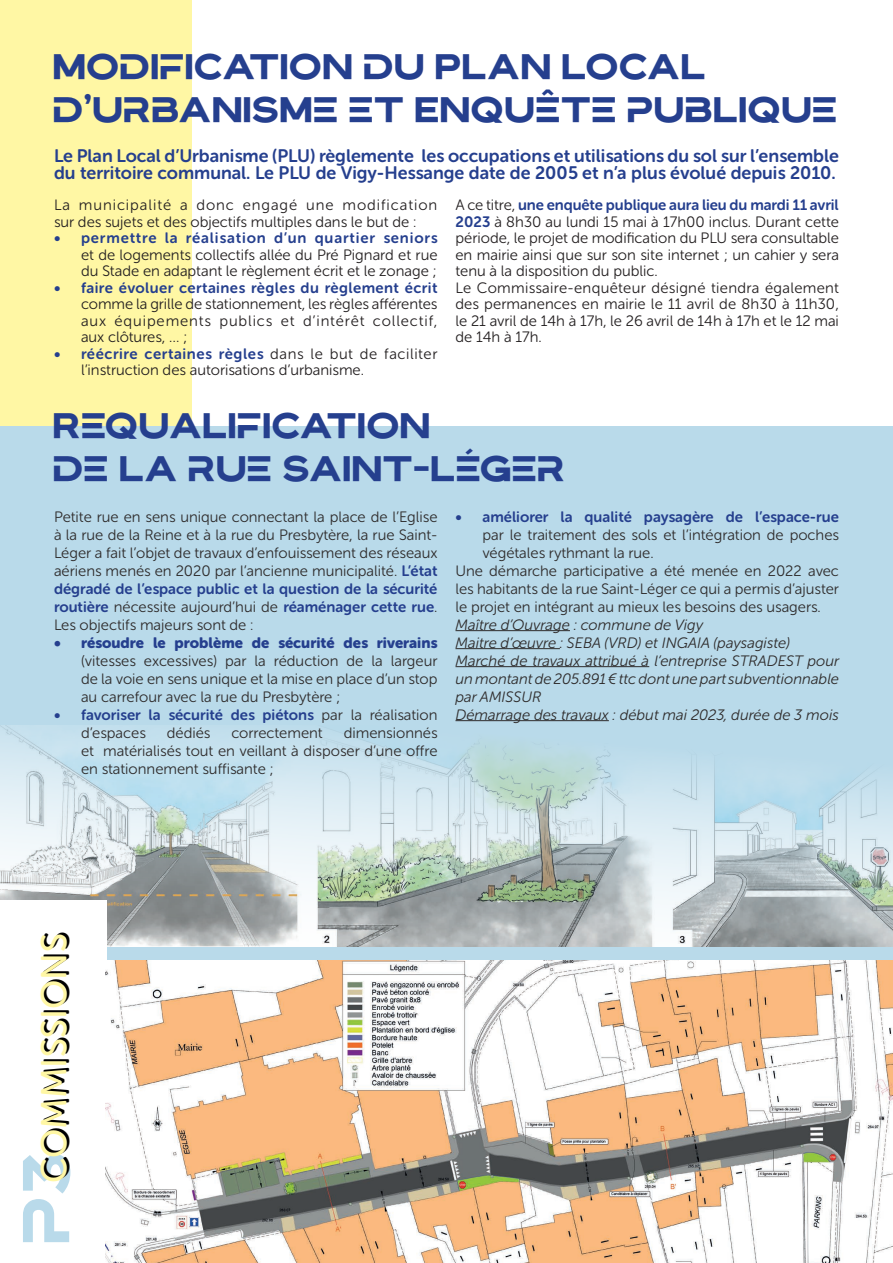
<style>
.page{position:relative;width:893px;height:1263px;background:#fff}
.page>*{position:absolute;margin:0;border:0;box-sizing:border-box;transform-origin:0 0}
.t1{font:36px "Museo Sans Rounded 500";color:#000}
.titre{font:31.5px/43.2px "Bristone";color:#253f8e}
.t2{font:18px/16.5px "Museo Sans Rounded 700";color:#253f8e}
.texte_courant{font:15px/18px "Museo Sans Rounded 300";color:#2e2b2b;text-align:justify}
.t3{font:15px/16.5px "Museo Sans Rounded 300";color:#231f20;text-align:justify}
.texte_courant-2{font:italic 15px/18px "Museo Sans Rounded 300";color:#2e2b2b;text-align:justify}
.t4{font:15px/18px "Museo Sans Rounded 700";color:#253f8e}
.s1{font-family:"Museo Sans Rounded 700";color:#253f8e}
.s2{font-family:"Museo Sans Rounded 900";color:#253f8e}
.s3{font-family:"Museo Sans Rounded 300";color:#2e2b2b}
</style>
<div class="page">
<div style="left:0;top:0;width:191px;height:738px;background:#fff7a4"></div>
<div style="left:0;top:427px;width:893px;height:836px;background:#b9daea"></div>
<img style="left:0;top:725px;width:893px;height:222px">
<div style="left:0;top:901px;width:106px;height:362px;background:#fff"></div>
<hr style="left:455px;top:630px;width:115px;height:1px;background:#2e2b2b">
<hr style="left:455px;top:648px;width:105px;height:1px;background:#2e2b2b">
<hr style="left:455px;top:666px;width:194px;height:1px;background:#2e2b2b">
<hr style="left:455px;top:720px;width:154px;height:1px;background:#2e2b2b">
<svg style="left:23px;top:1154px;width:47px;height:88px"></svg>
<img style="left:106px;top:960px;width:787px;height:303px">
<p class="titre" style="left:54px;top:44px;width:786px">MODIFICATION DU PLAN LOCAL<br>D’URBANISME ET ENQUÊTE PUBLIQUE</p>
<p class="t2" style="left:54px;top:148px;width:786px">Le Plan Local d’Urbanisme (PLU) règlemente les occupations et utilisations du sol sur l’ensemble du territoire communal. Le PLU de Vigy-Hessange date de 2005 et n’a plus évolué depuis 2010.</p>
<p class="t3" style="left:54px;top:197px;width:385px">La municipalité a donc engagé une modification sur des sujets et des objectifs multiples dans le but de :</p>
<p class="t3" style="left:81px;top:230px;width:358px;text-indent:-27px"><span class="s1">• permettre la réalisation d’un quartier seniors </span>et de logements collectifs allée du Pré Pignard et rue du Stade en adaptant le règlement écrit et le zonage ;</p>
<p class="t3" style="left:81px;top:279px;width:358px;text-indent:-27px"><span class="s1">• faire évoluer certaines règles du règlement écrit </span>comme la grille de stationnement, les règles afférentes aux équipements publics et d’intérêt collectif, aux clôtures, … ;</p>
<p class="t3" style="left:81px;top:345px;width:358px;text-indent:-27px"><span class="s1">• réécrire certaines règles</span> dans le but de faciliter l’instruction des autorisations d’urbanisme.</p>
<p class="t3" style="left:455px;top:197px;width:385px">A ce titre, <span class="s1">une enquête publique aura lieu du mardi 11 avril 2023</span> à 8h30 au lundi 15 mai à 17h00 inclus. Durant cette période, le projet de modification du PLU sera consultable en mairie ainsi que sur son site internet ; un cahier y sera tenu à la disposition du public.</p>
<p class="t3" style="left:455px;top:279px;width:385px">Le Commissaire-enquêteur désigné tiendra également des permanences en mairie le 11 avril de 8h30 à 11h30, le 21 avril de 14h à 17h, le 26 avril de 14h à 17h et le 12 mai de 14h à 17h.</p>
<p class="titre" style="left:54px;top:403px;width:514px">REQUALIFICATION<br>DE LA RUE SAINT-LÉGER</p>
<p class="texte_courant" style="left:54px;top:508px;width:385px">Petite rue en sens unique connectant la place de l’Eglise à la rue de la Reine et à la rue du Presbytère, la rue Saint-Léger a fait l’objet de travaux d’enfouissement des réseaux aériens menés en 2020 par l’ancienne municipalité. <span class="s1">L’état dégradé de l’espace public et la question de la sécurité routière</span> nécessite aujourd’hui de <span class="s1">réaménager cette rue</span>.<br>Les objectifs majeurs sont de :</p>
<p class="texte_courant" style="left:81px;top:634px;width:358px;text-indent:-27px"><span class="s2">• résoudre le problème de sécurité des riverains </span>(vitesses excessives) par la réduction de la largeur de la voie en sens unique et la mise en place d’un stop au carrefour avec la rue du Presbytère ;</p>
<p class="t4" style="left:81px;top:706px;width:358px;text-indent:-27px">• favoriser la sécurité des piétons <span class="s3">par la réalisation d’espaces</span></p>
<p class="texte_courant" style="left:482px;top:508px;width:358px;text-indent:-27px"><span class="s1">• améliorer la qualité paysagère de l’espace-rue </span>par le traitement des sols et l’intégration de poches végétales rythmant la rue.</p>
<p class="texte_courant" style="left:455px;top:562px;width:385px">Une démarche participative a été menée en 2022 avec les habitants de la rue Saint-Léger ce qui a permis d’ajuster le projet en intégrant au mieux les besoins des usagers.</p>
<p class="texte_courant-2" style="left:455px;top:616px;width:249px">Maître d’Ouvrage : commune de Vigy</p>
<p class="texte_courant-2" style="left:455px;top:634px;width:336px">Maitre d’œuvre : SEBA (VRD) et INGAIA (paysagiste)</p>
<p class="texte_courant-2" style="left:455px;top:652px;width:385px">Marché de travaux attribué à l’entreprise STRADEST pour un montant de 205.891 € ttc dont une part subventionnable par AMISSUR</p>
<p class="texte_courant-2" style="left:455px;top:706px;width:385px">Démarrage des travaux : début mai 2023, durée de 3 mois</p>
<p class="texte_courant" style="left:81px;top:724px;width:358px;text-indent:263px">dimensionnés et matérialisés tout en veillant à disposer d’une offre en stationnement suffisante ;</p>
<p class="texte_courant" style="left:167px;top:724px;width:45px">dédiés</p>
<p class="texte_courant" style="left:231px;top:724px;width:93px">correctement</p>
<p class="t1" style="left:37px;top:1181px;width:251px;rotate:-90deg">COMMISSIONS</p>
</div>
